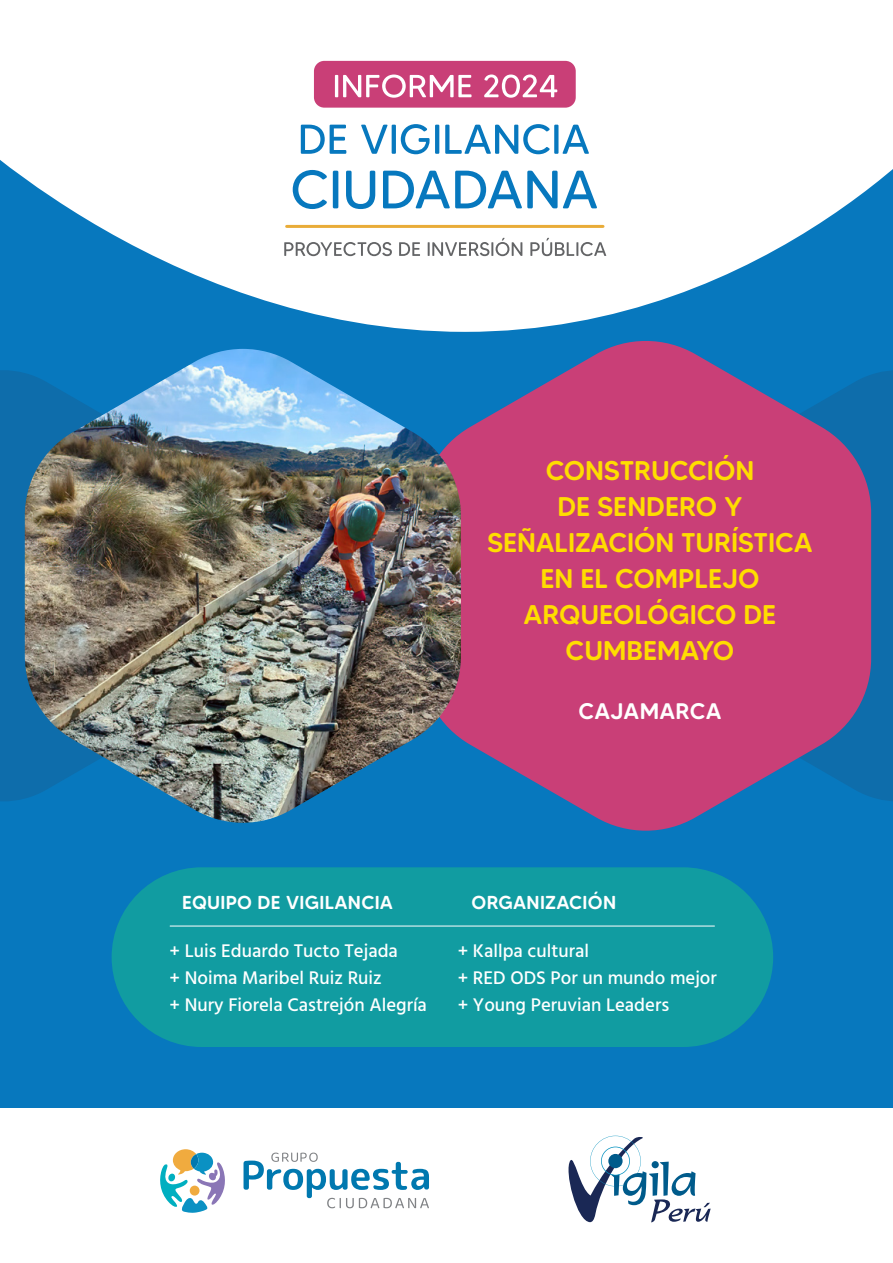
<style>
.page{position:relative;width:893px;height:1263px;background:#fff}
.page>*{position:absolute;margin:0;border:0;box-sizing:border-box;transform-origin:0 0}
.t1{font:500 27px/36px "MADE Tommy Soft";color:#fd0;text-align:center}
.t2{font:500 22.5px "MADE Tommy Soft";letter-spacing:.015em;color:#fff}
.t3{font:500 18.75px/27px "Hind";color:#fff}
.t4{font:500 18.75px "MADE Tommy Soft";letter-spacing:.015em;color:#fff}
</style>
<div class="page">
<div style="left:0;top:0;width:893px;height:1123px;background:#0778be"></div>
<svg style="left:0;top:0;width:893px;height:332px;fill:#fff"></svg>
<div style="left:0;top:1109px;width:893px;height:154px;background:#fff"></div>
<svg style="left:301px;top:125px;width:45px;height:29px"></svg>
<svg style="left:361px;top:125px;width:27px;height:29px"></svg>
<svg style="left:392px;top:125px;width:4px;height:29px"></svg>
<svg style="left:401px;top:124px;width:29px;height:30px"></svg>
<hr style="left:435px;top:125px;width:4px;height:29px;background:#0778be">
<svg style="left:445px;top:124px;width:105px;height:30px"></svg>
<svg style="left:554px;top:125px;width:4px;height:29px"></svg>
<svg style="left:562px;top:125px;width:27px;height:29px"></svg>
<svg style="left:293px;top:170px;width:34px;height:39px"></svg>
<div style="left:333px;top:171px;width:5px;height:37px;background:#0778be"></div>
<svg style="left:346px;top:171px;width:29px;height:38px"></svg>
<svg style="left:383px;top:171px;width:214px;height:37px"></svg>
<svg style="left:284px;top:242px;width:108px;height:14px;background:#c8c9c9"></svg>
<svg style="left:399px;top:242px;width:21px;height:14px"></svg>
<svg style="left:428px;top:238px;width:94px;height:18px;background:#d0d0d1"></svg>
<svg style="left:530px;top:238px;width:76px;height:18px"></svg>
<hr style="left:287px;top:225px;width:316px;height:3px;background:#e9ac38">
<div style="left:314px;top:61px;width:262px;height:47px;background:#c93f77;border-radius:10px"></div>
<hr style="left:335px;top:75px;width:3px;height:22px;background:#fff">
<svg style="left:343px;top:75px;width:128px;height:23px"></svg>
<svg style="left:484px;top:75px;width:73px;height:23px"></svg>
<div style="left:871px;top:370px;width:22px;height:431px;background:#0e6dab"></div>
<div style="left:0;top:370px;width:25px;height:431px;background:#0e6dab"></div>
<svg style="left:461px;top:341px;width:410px;height:490px;fill:#c93f77"></svg>
<img style="left:25px;top:349px;width:436px;height:474px">
<svg style="left:160px;top:1149px;width:65px;height:64px"></svg>
<svg style="left:244px;top:1152px;width:185px;height:56px"></svg>
<svg style="left:568px;top:1136px;width:143px;height:86px"></svg>
<div style="left:112px;top:867px;width:661px;height:180px;background:#119ca1;border-radius:90px"></div>
<hr style="left:170px;top:925px;width:544px;height:1px;background:#fff">
<h1 class="t1" style="left:487px;top:452px;width:327px">CONSTRUCCIÓN<br>DE SENDERO Y<br>SEÑALIZACIÓN TURÍSTICA<br>EN EL COMPLEJO<br>ARQUEOLÓGICO DE<br>CUMBEMAYO</h1>
<p class="t2" style="left:578px;top:697px;width:145px">CAJAMARCA</p>
<p class="t4" style="left:182px;top:890px;width:212px">EQUIPO DE VIGILANCIA</p>
<p class="t4" style="left:472px;top:890px;width:146px">ORGANIZACIÓN</p>
<p class="t3" style="left:170px;top:938px;width:259px">+ Luis Eduardo Tucto Tejada<br>+ Noima Maribel Ruiz Ruiz<br>+ Nury Fiorela Castrejón Alegría</p>
<p class="t3" style="left:458px;top:938px;width:261px">+ Kallpa cultural<br>+ RED ODS Por un mundo mejor + Young Peruvian Leaders</p>
</div>
